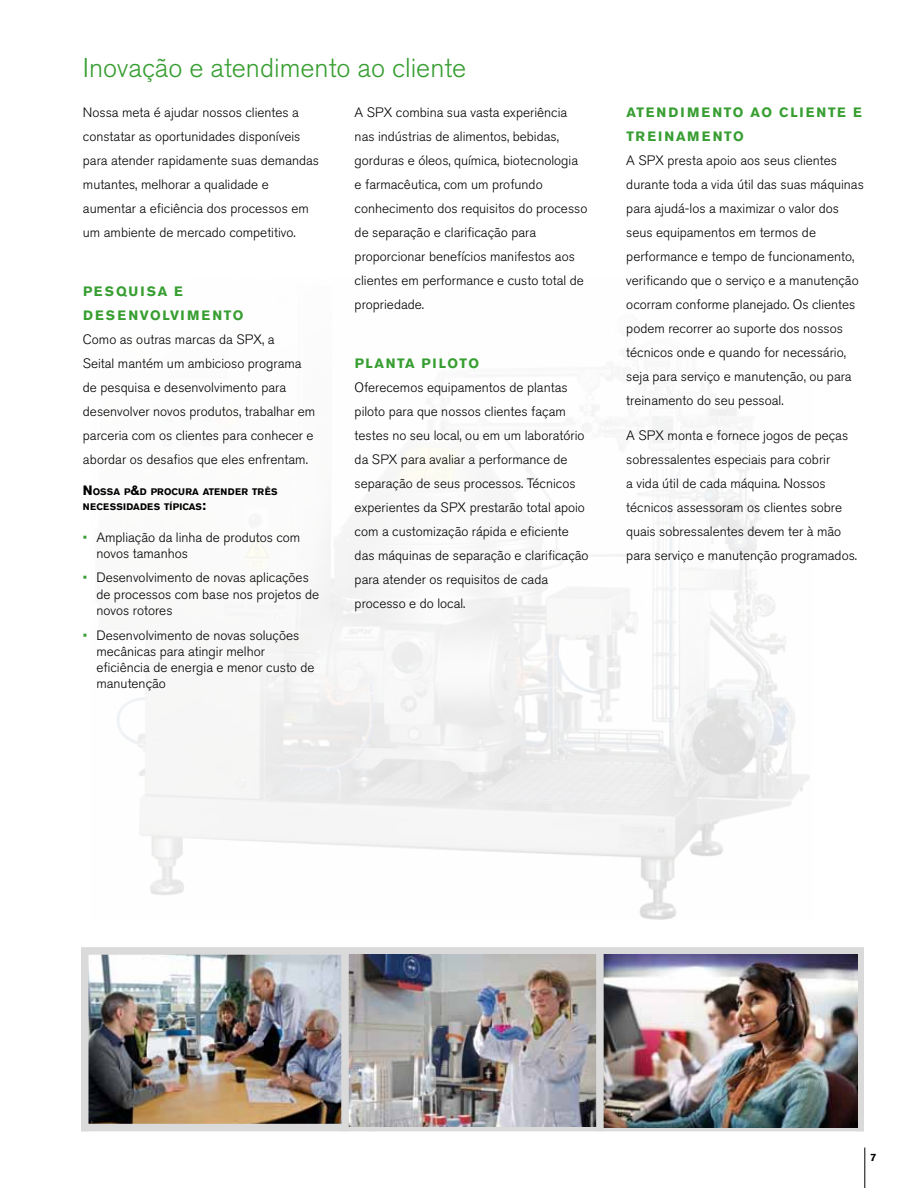
<style>
.page{position:relative;width:918px;height:1188px;background:#fff}
.page>*{position:absolute;margin:0;border:0;box-sizing:border-box;transform-origin:0 0}
.t1{font:300 27px "Akzidenz Grotesk Pro";color:#379e31}
.t2{font:300 13.5px/24px "Akzidenz Grotesk Pro";color:#000}
.t3{font:700 13.5px/24px "Akzidenz Grotesk Pro";letter-spacing:.12em;color:#379e31}
.t4{font:700 13.5px/24px "Akzidenz Grotesk Pro";letter-spacing:.14em;color:#379e31}
.t5{font:700 10.5px "Akzidenz Grotesk Pro";color:#000}
.t6{font:700 9.45px/15px "Akzidenz Grotesk Pro";letter-spacing:.02em;color:#000}
.s1{font-size:13.5px}
.s2{color:#379e31}
</style>
<div class="page">
<img style="left:88px;top:955px;width:253px;height:169px">
<div style="left:81px;top:951px;width:7px;height:180px;background:#dadada"></div>
<div style="left:81px;top:947px;width:783px;height:8px;background:#dadada"></div>
<div style="left:81px;top:1124px;width:783px;height:7px;background:#dadada"></div>
<div style="left:856px;top:951px;width:8px;height:180px;background:#dadada"></div>
<img style="left:604px;top:955px;width:253px;height:173px">
<img style="left:349px;top:955px;width:247px;height:171px">
<div style="left:596px;top:951px;width:8px;height:180px;background:#dadada"></div>
<div style="left:341px;top:951px;width:8px;height:180px;background:#dadada"></div>
<hr style="left:864px;top:1148px;width:1px;height:40px;background:#000">
<h1 class="t1" style="left:83px;top:50px;width:385px">Inovação e atendimento ao cliente</h1>
<p class="t2" style="left:83px;top:101px;width:238px">Nossa meta é ajudar nossos clientes a constatar as oportunidades disponíveis para atender rapidamente suas demandas mutantes, melhorar a qualidade e aumentar a eficiência dos processos em um ambiente de mercado competitivo.</p>
<p class="t4" style="left:83px;top:279px;width:162px">PESQUISA E<br>DESENVOLVIMENTO</p>
<p class="t2" style="left:83px;top:327px;width:234px">Como as outras marcas da SPX, a<br>Seital mantém um ambicioso programa de pesquisa e desenvolvimento para desenvolver novos produtos, trabalhar em parceria com os clientes para conhecer e abordar os desafios que eles enfrentam.</p>
<p class="t6" style="left:83px;top:484px;width:196px"><span class="s1">N</span> OSSA P<span class="s1">&amp;</span>D PROCURA ATENDER TRÊS<br>NECESSIDADES TÍPICAS<span class="s1">:</span></p>
<p class="t2" style="left:96px;top:529px;width:205px;line-height:16.2px;text-indent:-14px"><span class="s2">•</span> Ampliação da linha de produtos com novos tamanhos</p>
<p class="t2" style="left:96px;top:570px;width:224px;line-height:16.2px;text-indent:-14px"><span class="s2">•</span> Desenvolvimento de novas aplicações de processos com base nos projetos de novos rotores</p>
<p class="t2" style="left:96px;top:627px;width:220px;line-height:16.2px;text-indent:-14px"><span class="s2">•</span> Desenvolvimento de novas soluções mecânicas para atingir melhor eficiência de energia e menor custo de manutenção</p>
<p class="t2" style="left:355px;top:101px;width:234px">A SPX combina sua vasta experiência nas indústrias de alimentos, bebidas, gorduras e óleos, química, biotecnologia e farmacêutica, com um profundo conhecimento dos requisitos do processo de separação e clarificação para proporcionar benefícios manifestos aos clientes em performance e custo total de propriedade.</p>
<p class="t3" style="left:355px;top:351px;width:126px">PLANTA PILOTO</p>
<p class="t2" style="left:355px;top:375px;width:235px">Oferecemos equipamentos de plantas piloto para que nossos clientes façam testes no seu local, ou em um laboratório da SPX para avaliar a performance de separação de seus processos. Técnicos experientes da SPX prestarão total apoio com a customização rápida e eficiente das máquinas de separação e clarificação para atender os requisitos de cada processo e do local.</p>
<p class="t3" style="left:626px;top:100px;width:237px">ATENDIMENTO AO CLIENTE E<br>TREINAMENTO</p>
<p class="t2" style="left:626px;top:149px;width:239px">A SPX presta apoio aos seus clientes durante toda a vida útil das suas máquinas para ajudá-los a maximizar o valor dos seus equipamentos em termos de performance e tempo de funcionamento, verificando que o serviço e a manutenção ocorram conforme planejado. Os clientes podem recorrer ao suporte dos nossos técnicos onde e quando for necessário, seja para serviço e manutenção, ou para treinamento do seu pessoal.</p>
<p class="t2" style="left:626px;top:423px;width:232px">A SPX monta e fornece jogos de peças sobressalentes especiais para cobrir<br>a vida útil de cada máquina. Nossos técnicos assessoram os clientes sobre quais sobressalentes devem ter à mão para serviço e manutenção programados.</p>
<p class="t5" style="left:870px;top:1150px;width:7px">7</p>
</div>
